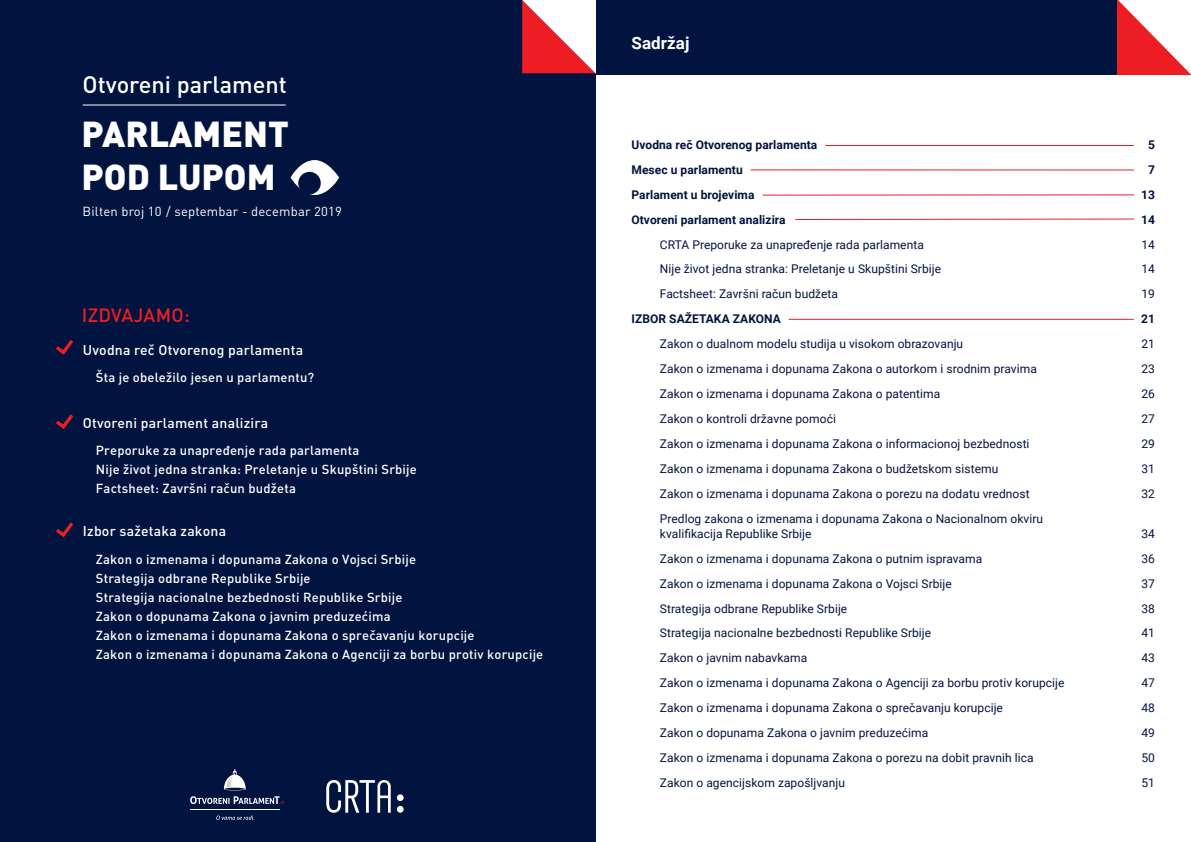
<style>
.page{position:relative;width:1191px;height:842px;background:#fff}
.page>*{position:absolute;margin:0;border:0;box-sizing:border-box;transform-origin:0 0}
.t1{font:900 35.6px/42.8px "DIN Pro";color:#fff}
.t2{font:500 23.5px "DIN Pro";color:#fff}
.t3{font:500 19px "DIN Pro";color:#ed1d24}
.t4{font:700 17px "Roboto";letter-spacing:.005em;color:#fff}
.t5{font:500 14px "DIN Pro";letter-spacing:.015em;color:#fff}
.t6{font:500 13px/19px "DIN Pro";letter-spacing:.015em;color:#fff}
.t7{font:13px "DIN Pro";letter-spacing:.015em;color:#fff}
.t8{font:12px/15px "Roboto";letter-spacing:.005em;color:#00143f}
.t9{font:700 12px "Roboto";letter-spacing:.005em;color:#00143f}
</style>
<div class="page">
<div style="left:595px;top:0;width:596px;height:74px;background:#00143f"></div>
<svg style="left:1118px;top:0;width:73px;height:75px;background:#f58d90"></svg>
<hr style="left:825px;top:145px;width:308px;height:1px;background:#ed1d24">
<hr style="left:750px;top:169px;width:383px;height:1px;background:#ed1d24">
<hr style="left:763px;top:194px;width:370px;height:2px;background:#ed1d24">
<svg style="left:795px;top:218px;width:339px;height:2px"></svg>
<hr style="left:788px;top:319px;width:345px;height:1px;background:#ed1d24">
<div style="left:0;top:0;width:595px;height:842px;background:#00143f"></div>
<svg style="left:56px;top:340px;width:17px;height:15px"></svg>
<svg style="left:56px;top:414px;width:17px;height:15px"></svg>
<svg style="left:290px;top:160px;width:49px;height:35px"></svg>
<div style="left:298px;top:172px;width:23px;height:22px;background:#00143f;border-radius:50%"></div>
<hr style="left:83px;top:105px;width:203px;height:1px;background:#fff">
<svg style="left:522px;top:0;width:73px;height:73px;background:#f48d91"></svg>
<svg style="left:56px;top:523px;width:17px;height:14px"></svg>
<svg style="left:190px;top:796px;width:94px;height:8px"></svg>
<hr style="left:190px;top:809px;width:90px;height:1px;background:#fff">
<svg style="left:216px;top:815px;width:38px;height:5px"></svg>
<svg style="left:224px;top:769px;width:22px;height:21px"></svg>
<div style="left:397px;top:806px;width:7px;height:7px;background:#fff;border-radius:50%"></div>
<div style="left:397px;top:794px;width:7px;height:7px;background:#fff;border-radius:50%"></div>
<svg style="left:326px;top:780px;width:65px;height:33px"></svg>
<h2 class="t2" style="left:83px;top:68px;width:206px">Otvoreni parlament</h2>
<h1 class="t1" style="left:82px;top:111px;width:209px">PARLAMENT<br>POD LUPOM</h1>
<p class="t7" style="left:83px;top:202px;width:261px">Bilten broj 10 / septembar - decembar 2019</p>
<h3 class="t3" style="left:82px;top:302px;width:109px">IZDVAJAMO:</h3>
<p class="t5" style="left:83px;top:340px;width:222px">Uvodna reč Otvorenog parlamenta</p>
<p class="t6" style="left:96px;top:368px;width:220px">Šta je obeležilo jesen u parlamentu?</p>
<p class="t5" style="left:83px;top:413px;width:187px">Otvoreni parlament analizira</p>
<p class="t6" style="left:96px;top:440px;width:322px">Preporuke za unapređenje rada parlamenta<br>Nije život jedna stranka: Preletanje u Skupštini Srbije<br>Factsheet: Završni račun budžeta</p>
<p class="t5" style="left:83px;top:521px;width:145px">Izbor sažetaka zakona</p>
<p class="t6" style="left:96px;top:549px;width:449px">Zakon o izmenama i dopunama Zakona o Vojsci Srbije<br>Strategija odbrane Republike Srbije<br>Strategija nacionalne bezbednosti Republike Srbije<br>Zakon o dopunama Zakona o javnim preduzećima<br>Zakon o izmenama i dopunama Zakona o sprečavanju korupcije<br>Zakon o izmenama i dopunama Zakona o Agenciji za borbu protiv korupcije</p>
<h3 class="t4" style="left:631px;top:31px;width:60px">Sadržaj</h3>
<p class="t9" style="left:631px;top:136px;width:187px">Uvodna reč Otvorenog parlamenta</p>
<p class="t9" style="left:1148px;top:136px;width:8px">5</p>
<p class="t9" style="left:631px;top:161px;width:113px">Mesec u parlamentu</p>
<p class="t9" style="left:1148px;top:161px;width:8px">7</p>
<p class="t9" style="left:631px;top:186px;width:124px">Parlament u brojevima</p>
<p class="t9" style="left:1141px;top:186px;width:15px">13</p>
<p class="t9" style="left:631px;top:211px;width:156px">Otvoreni parlament analizira</p>
<p class="t9" style="left:1141px;top:211px;width:15px">14</p>
<p class="t8" style="left:660px;top:236px;width:265px">CRTA Preporuke za unapređenje rada parlamenta</p>
<p class="t8" style="left:1141px;top:236px;width:15px">14</p>
<p class="t8" style="left:660px;top:261px;width:283px">Nije život jedna stranka: Preletanje u Skupštini Srbije</p>
<p class="t8" style="left:1141px;top:261px;width:15px">14</p>
<p class="t8" style="left:660px;top:286px;width:180px">Factsheet: Završni račun budžeta</p>
<p class="t8" style="left:1141px;top:286px;width:15px">19</p>
<p class="t9" style="left:631px;top:311px;width:151px">IZBOR SAŽETAKA ZAKONA</p>
<p class="t9" style="left:1141px;top:311px;width:15px">21</p>
<p class="t8" style="left:660px;top:336px;width:305px">Zakon o dualnom modelu studija u visokom obrazovanju</p>
<p class="t8" style="left:1141px;top:336px;width:15px">21</p>
<p class="t8" style="left:660px;top:361px;width:378px">Zakon o izmenama i dopunama Zakona o autorkom i srodnim pravima</p>
<p class="t8" style="left:1141px;top:361px;width:15px">23</p>
<p class="t8" style="left:660px;top:386px;width:282px">Zakon o izmenama i dopunama Zakona o patentima</p>
<p class="t8" style="left:1141px;top:386px;width:15px">26</p>
<p class="t8" style="left:660px;top:411px;width:178px">Zakon o kontroli državne pomoći</p>
<p class="t8" style="left:1141px;top:411px;width:15px">27</p>
<p class="t8" style="left:660px;top:436px;width:371px">Zakon o izmenama i dopunama Zakona o informacionoj bezbednosti</p>
<p class="t8" style="left:1141px;top:436px;width:15px">29</p>
<p class="t8" style="left:660px;top:461px;width:340px">Zakon o izmenama i dopunama Zakona o budžetskom sistemu</p>
<p class="t8" style="left:1141px;top:461px;width:15px">31</p>
<p class="t8" style="left:660px;top:486px;width:371px">Zakon o izmenama i dopunama Zakona o porezu na dodatu vrednost</p>
<p class="t8" style="left:1141px;top:486px;width:15px">32</p>
<p class="t8" style="left:660px;top:510px;width:385px">Predlog zakona o izmenama i dopunama Zakona o Nacionalnom okviru kvalifikacija Republike Srbije</p>
<p class="t8" style="left:1141px;top:525px;width:15px">34</p>
<p class="t8" style="left:660px;top:550px;width:324px">Zakon o izmenama i dopunama Zakona o putnim ispravama</p>
<p class="t8" style="left:1141px;top:550px;width:15px">36</p>
<p class="t8" style="left:660px;top:575px;width:293px">Zakon o izmenama i dopunama Zakona o Vojsci Srbije</p>
<p class="t8" style="left:1141px;top:575px;width:15px">37</p>
<p class="t8" style="left:660px;top:600px;width:189px">Strategija odbrane Republike Srbije</p>
<p class="t8" style="left:1141px;top:600px;width:15px">38</p>
<p class="t8" style="left:660px;top:625px;width:273px">Strategija nacionalne bezbednosti Republike Srbije</p>
<p class="t8" style="left:1141px;top:625px;width:15px">41</p>
<p class="t8" style="left:660px;top:650px;width:149px">Zakon o javnim nabavkama</p>
<p class="t8" style="left:1141px;top:650px;width:15px">43</p>
<p class="t8" style="left:660px;top:675px;width:406px">Zakon o izmenama i dopunama Zakona o Agenciji za borbu protiv korupcije</p>
<p class="t8" style="left:1141px;top:675px;width:15px">47</p>
<p class="t8" style="left:660px;top:700px;width:344px">Zakon o izmenama i dopunama Zakona o sprečavanju korupcije</p>
<p class="t8" style="left:1141px;top:700px;width:15px">48</p>
<p class="t8" style="left:660px;top:725px;width:270px">Zakon o dopunama Zakona o javnim preduzećima</p>
<p class="t8" style="left:1141px;top:725px;width:15px">49</p>
<p class="t8" style="left:660px;top:750px;width:375px">Zakon o izmenama i dopunama Zakona o porezu na dobit pravnih lica</p>
<p class="t8" style="left:1141px;top:750px;width:15px">50</p>
<p class="t8" style="left:660px;top:775px;width:187px">Zakon o agencijskom zapošljvanju</p>
<p class="t8" style="left:1141px;top:775px;width:15px">51</p>
</div>
